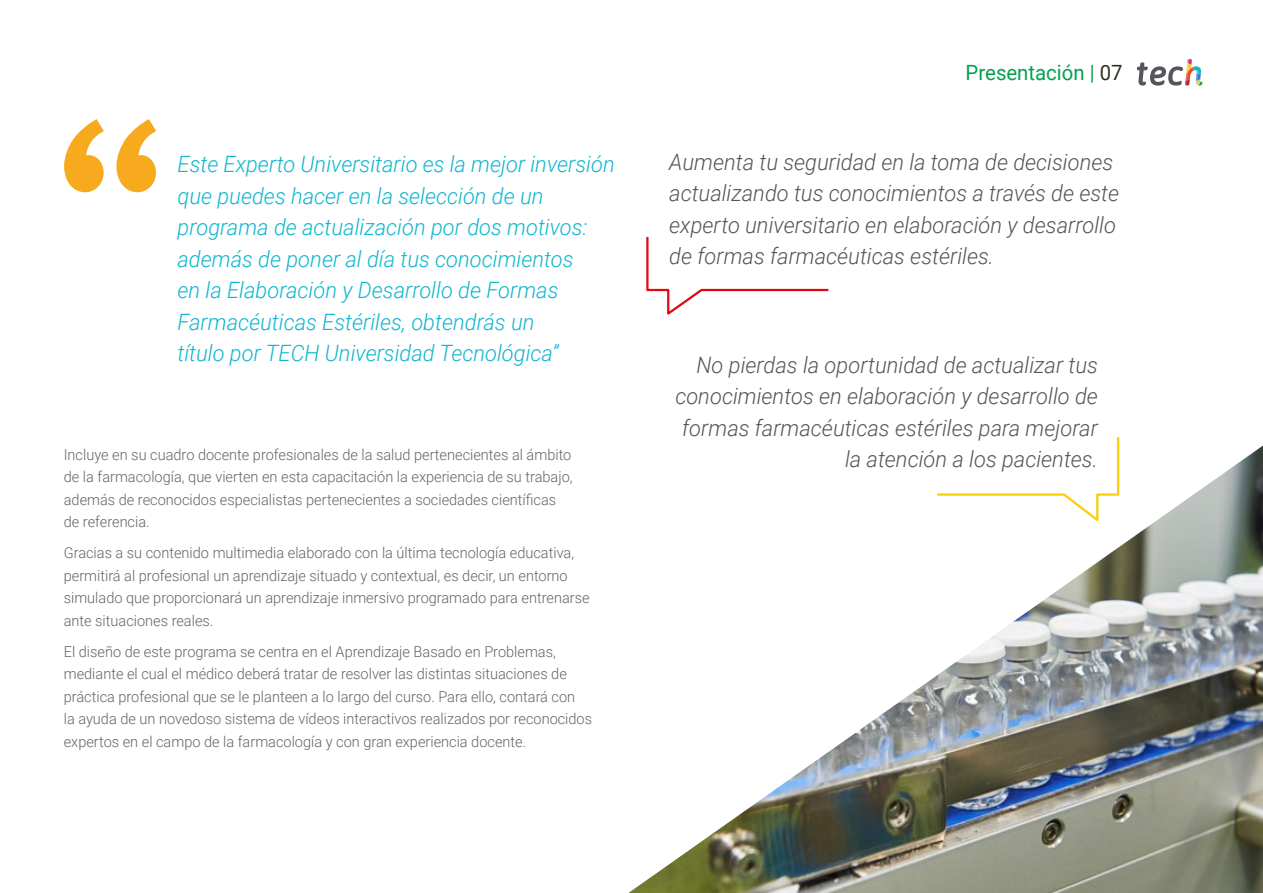
<style>
.page{position:relative;width:1263px;height:893px;background:#fff}
.page>*{position:absolute;margin:0;border:0;box-sizing:border-box;transform-origin:0 0}
.t1{font:italic 300 22.5px/31.5px "Roboto";color:#52555b;text-align:right}
.t2{font:italic 300 22.5px/31.5px "Roboto";color:#0fb6cf}
.t3{font:21px "Roboto";color:#04a14d}
.t4{font:300 15px/22.5px "Roboto";color:#61646a}
.s1{color:#312e20}
</style>
<div class="page">
<svg style="left:64px;top:119px;width:92px;height:73px"></svg>
<svg style="left:646px;top:237px;width:183px;height:78px"></svg>
<img style="left:628px;top:446px;width:635px;height:447px">
<svg style="left:1137px;top:59px;width:65px;height:27px"></svg>
<p class="t2" style="left:178px;top:148px;width:439px">Este Experto Universitario es la mejor inversión que puedes hacer en la selección de un programa de actualización por dos motivos: además de poner al día tus conocimientos<br>en la Elaboración y Desarrollo de Formas Farmacéuticas Estériles, obtendrás un<br>título por TECH Universidad Tecnológica”</p>
<p class="t4" style="left:64px;top:443px;width:510px">Incluye en su cuadro docente profesionales de la salud pertenecientes al ámbito de la farmacología, que vierten en esta capacitación la experiencia de su trabajo, además de reconocidos especialistas pertenecientes a sociedades científicas de referencia.</p>
<p class="t4" style="left:64px;top:541px;width:527px">Gracias a su contenido multimedia elaborado con la última tecnología educativa, permitirá al profesional un aprendizaje situado y contextual, es decir, un entorno simulado que proporcionará un aprendizaje inmersivo programado para entrenarse ante situaciones reales.</p>
<p class="t4" style="left:64px;top:640px;width:530px">El diseño de este programa se centra en el Aprendizaje Basado en Problemas, mediante el cual el médico deberá tratar de resolver las distintas situaciones de práctica profesional que se le planteen a lo largo del curso. Para ello, contará con<br>la ayuda de un novedoso sistema de vídeos interactivos realizados por reconocidos expertos en el campo de la farmacología y con gran experiencia docente.</p>
<h2 class="t3" style="left:966px;top:57px;width:159px">Presentación | <span class="s1">07</span></h2>
<h1 class="t1" style="left:669px;top:145px;width:451px;text-align:left">Aumenta tu seguridad en la toma de decisiones actualizando tus conocimientos a través de este experto universitario en elaboración y desarrollo de formas farmacéuticas estériles.</h1>
<h1 class="t1" style="left:675px;top:348px;width:424px">No pierdas la oportunidad de actualizar tus conocimientos en elaboración y desarrollo de formas farmacéuticas estériles para mejorar la atención a los pacientes.</h1>
</div>
